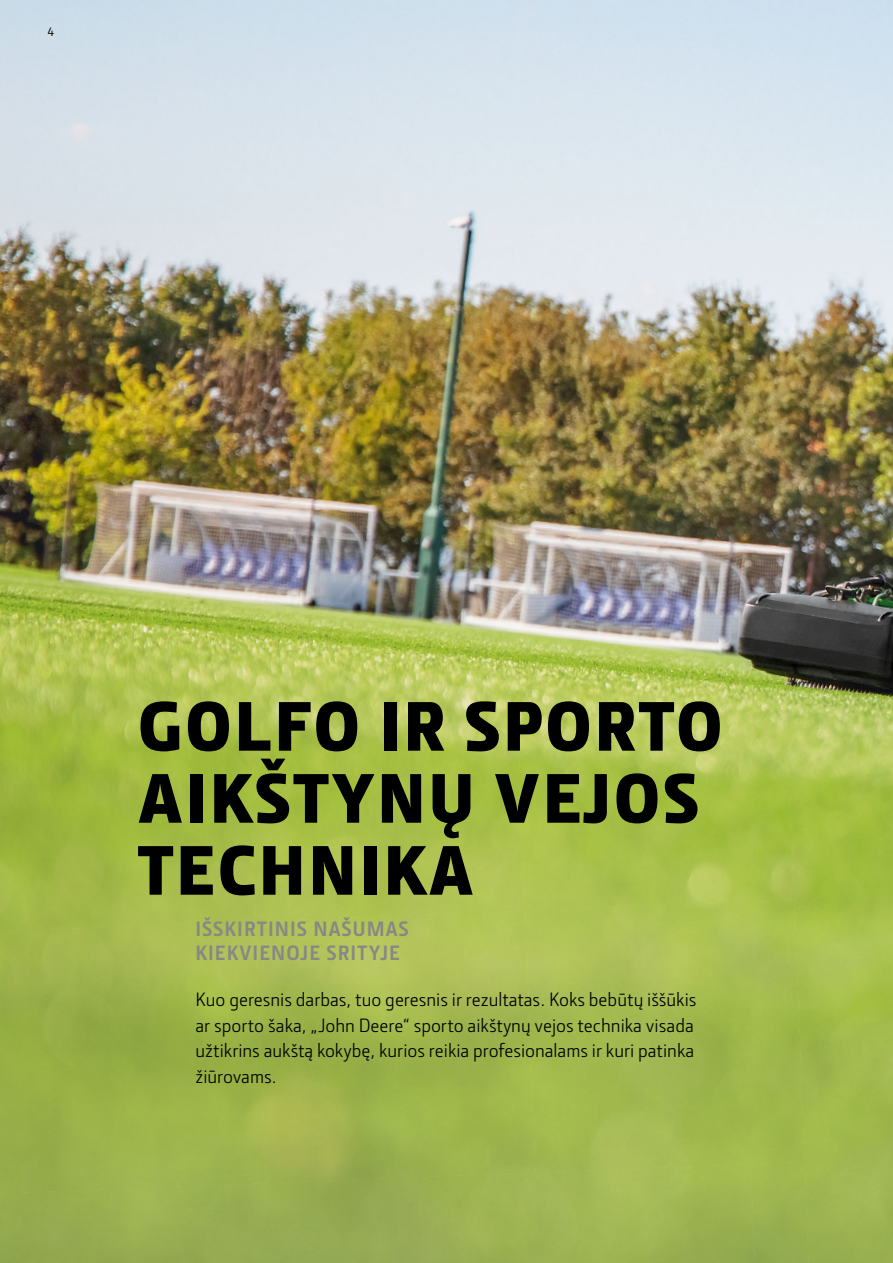
<style>
.page{position:relative;width:893px;height:1263px;background:#fff}
.page>*{position:absolute;margin:0;border:0;box-sizing:border-box;transform-origin:0 0}
.t1{font:900 72px/72px "Section";letter-spacing:.05em;color:#000}
.t2{font:700 21px/24px "JD Sans Pro";letter-spacing:.05em;color:#878786}
.t3{font:19.5px/25.5px "JD Sans Pro";color:#000}
.t4{font:500 12px "JD Sans Pro";color:#000}
</style>
<div class="page">
<img style="left:0;top:0;width:893px;height:670px">
<img style="left:0;top:670px;width:246px;height:251px">
<img style="left:246px;top:670px;width:269px;height:251px">
<img style="left:515px;top:670px;width:270px;height:240px">
<img style="left:785px;top:670px;width:108px;height:593px">
<img style="left:0;top:921px;width:256px;height:243px">
<img style="left:256px;top:910px;width:269px;height:254px">
<img style="left:525px;top:900px;width:280px;height:264px">
<img style="left:0;top:1164px;width:751px;height:99px">
<img style="left:751px;top:1161px;width:58px;height:102px">
<p class="t4" style="left:48px;top:23px;width:8px">4</p>
<h1 class="t1" style="left:138px;top:689px;width:585px">GOLFO IR SPORTO<br>AIKŠTYNŲ VEJOS<br>TECHNIKA</h1>
<p class="t2" style="left:195px;top:916px;width:215px">IŠSKIRTINIS NAŠUMAS<br>KIEKVIENOJE SRITYJE</p>
<p class="t3" style="left:195px;top:986px;width:503px">Kuo geresnis darbas, tuo geresnis ir rezultatas. Koks bebūtų iššūkis ar sporto šaka, „John Deere“ sporto aikštynų vejos technika visada užtikrins aukštą kokybę, kurios reikia profesionalams ir kuri patinka žiūrovams.</p>
</div>
